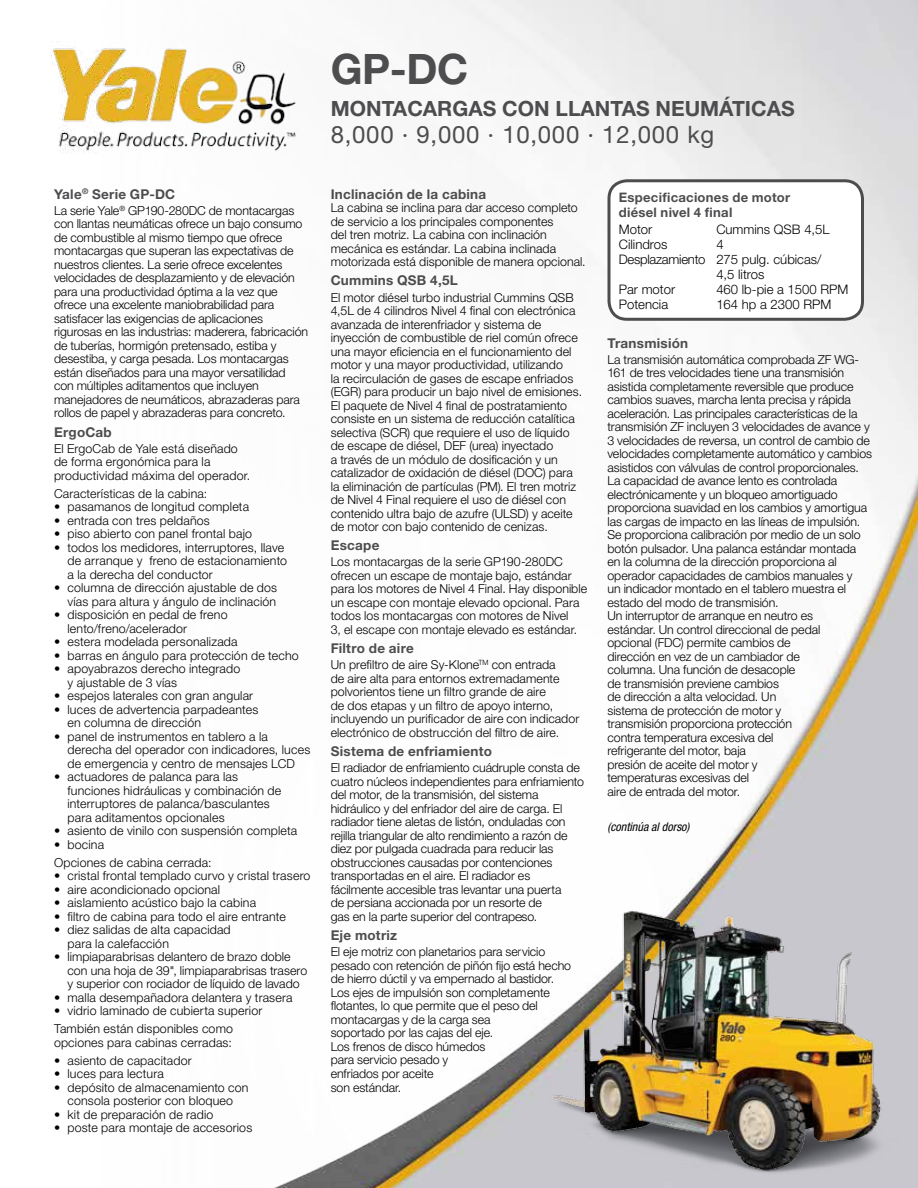
<style>
.page{position:relative;width:918px;height:1188px;background:#fff}
.page>*{position:absolute;margin:0;border:0;box-sizing:border-box;transform-origin:0 0}
.t1{font:700 42px "Helvetica Neue LT Std";color:#4d4d4f}
.t2{font:24px "Helvetica Neue LT Std";letter-spacing:.03em;color:#4d4d4f}
.t3{font:700 21px "Helvetica Neue LT Std";color:#4d4d4f}
.t4{font:700 13.5px "Helvetica Neue LT Std";letter-spacing:.02em;color:#4d4d4f}
.t5{font:300 13.2px "Helvetica Neue LT Std";color:#000}
.t6{font:700 13.2px/15px "Helvetica Neue LT Std";letter-spacing:.02em;color:#4d4d4f}
.t7{font:300 13.2px "Helvetica Neue LT Std";letter-spacing:-.02em;color:#000}
.t8{font:300 12.3px/13.5px "Helvetica Neue LT Std";color:#000}
.t9{font:italic condensed 12px "Helvetica Neue LT Std";color:#000}
</style>
<div class="page">
<img style="left:51px;top:0;width:867px;height:1188px">
<div style="left:609px;top:181px;width:253px;height:138px;background:#fff;border-radius:18px"></div>
<div style="left:608px;top:179px;width:256px;height:142px;border:3px solid #4d4d4f;border-radius:18px"></div>
<img style="left:520px;top:896px;width:398px;height:278px">
<p class="t4" style="left:54px;top:185px;width:123px">Yale<sup>®</sup> Serie GP-DC</p>
<p class="t8" style="left:54px;top:203px;width:256px">La serie Yale<sup>®</sup> GP190-280DC de montacargas con llantas neumáticas ofrece un bajo consumo de combustible al mismo tiempo que ofrece montacargas que superan las expectativas de nuestros clientes. La serie ofrece excelentes velocidades de desplazamiento y de elevación para una productividad óptima a la vez que ofrece una excelente maniobrabilidad para satisfacer las exigencias de aplicaciones rigurosas en las industrias: maderera, fabricación de tuberías, hormigón pretensado, estiba y desestiba, y carga pesada. Los montacargas están diseñados para una mayor versatilidad con múltiples aditamentos que incluyen manejadores de neumáticos, abrazaderas para rollos de papel y abrazaderas para concreto.</p>
<p class="t4" style="left:54px;top:423px;width:59px">ErgoCab</p>
<p class="t8" style="left:54px;top:441px;width:198px">El ErgoCab de Yale está diseñado de forma ergonómica para la productividad máxima del operador.</p>
<p class="t8" style="left:54px;top:486px;width:155px">Características de la cabina:</p>
<p class="t8" style="left:54px;top:500px;width:197px">• pasamanos de longitud completa</p>
<p class="t8" style="left:54px;top:513px;width:157px">• entrada con tres peldaños</p>
<p class="t8" style="left:54px;top:527px;width:200px">• piso abierto con panel frontal bajo</p>
<p class="t8" style="left:68px;top:540px;width:221px;text-indent:-14px">• todos los medidores, interruptores, llave de arranque y freno de estacionamiento a la derecha del conductor</p>
<p class="t8" style="left:54px;top:581px;width:225px;text-align:right">• columna de dirección ajustable de dos vías para altura y ángulo de inclinación</p>
<p class="t8" style="left:68px;top:608px;width:162px;text-indent:-14px">• disposición en pedal de freno lento/freno/acelerador</p>
<p class="t8" style="left:54px;top:635px;width:185px">• estera modelada personalizada</p>
<p class="t8" style="left:54px;top:648px;width:246px">• barras en ángulo para protección de techo</p>
<p class="t8" style="left:68px;top:662px;width:174px;text-indent:-14px">• apoyabrazos derecho integrado y ajustable de 3 vías</p>
<p class="t8" style="left:54px;top:689px;width:201px">• espejos laterales con gran angular</p>
<p class="t8" style="left:68px;top:702px;width:192px;text-indent:-14px">• luces de advertencia parpadeantes en columna de dirección</p>
<p class="t8" style="left:68px;top:729px;width:244px;text-indent:-14px">• panel de instrumentos en tablero a la derecha del operador con indicadores, luces de emergencia y centro de mensajes LCD</p>
<p class="t8" style="left:68px;top:770px;width:215px;text-indent:-14px">• actuadores de palanca para las funciones hidráulicas y combinación de interruptores de palanca/basculantes para aditamentos opcionales</p>
<p class="t8" style="left:54px;top:824px;width:245px">• asiento de vinilo con suspensión completa</p>
<p class="t8" style="left:54px;top:835px;width:159px;line-height:18px">• bocina<br>Opciones de cabina cerrada:</p>
<p class="t8" style="left:54px;top:869px;width:258px">• cristal frontal templado curvo y cristal trasero</p>
<p class="t8" style="left:54px;top:882px;width:168px">• aire acondicionado opcional</p>
<p class="t8" style="left:54px;top:896px;width:204px">• aislamiento acústico bajo la cabina</p>
<p class="t8" style="left:54px;top:909px;width:233px">• filtro de cabina para todo el aire entrante</p>
<p class="t8" style="left:68px;top:923px;width:165px;text-indent:-14px">• diez salidas de alta capacidad para la calefacción</p>
<p class="t8" style="left:68px;top:950px;width:241px;text-indent:-14px">• limpiaparabrisas delantero de brazo doble con una hoja de 39", limpiaparabrisas trasero y superior con rociador de líquido de lavado</p>
<p class="t8" style="left:54px;top:990px;width:240px">• malla desempañadora delantera y trasera</p>
<p class="t8" style="left:54px;top:1002px;width:210px;line-height:18px">• vidrio laminado de cubierta superior<br>También están disponibles como</p>
<p class="t8" style="left:54px;top:1035px;width:179px">opciones para cabinas cerradas:</p>
<p class="t8" style="left:54px;top:1053px;width:139px">• asiento de capacitador</p>
<p class="t8" style="left:54px;top:1067px;width:111px">• luces para lectura</p>
<p class="t8" style="left:54px;top:1080px;width:196px;text-align:center">• depósito de almacenamiento con consola posterior con bloqueo</p>
<p class="t8" style="left:54px;top:1107px;width:161px">• kit de preparación de radio</p>
<p class="t8" style="left:54px;top:1121px;width:200px">• poste para montaje de accesorios</p>
<h1 class="t1" style="left:331px;top:43px;width:139px">GP-DC</h1>
<h3 class="t3" style="left:331px;top:96px;width:465px">MONTACARGAS CON LLANTAS NEUMÁTICAS</h3>
<h2 class="t2" style="left:331px;top:120px;width:385px">8,000 · 9,000 · 10,000 · 12,000 kg</h2>
<p class="t4" style="left:331px;top:185px;width:157px">Inclinación de la cabina</p>
<p class="t8" style="left:331px;top:201px;width:256px">La cabina se inclina para dar acceso completo de servicio a los principales componentes<br>del tren motriz. La cabina con inclinación mecánica es estándar. La cabina inclinada motorizada está disponible de manera opcional.</p>
<p class="t4" style="left:331px;top:272px;width:129px">Cummins QSB 4,5L</p>
<p class="t8" style="left:331px;top:290px;width:253px">El motor diésel turbo industrial Cummins QSB 4,5L de 4 cilindros Nivel 4 final con electrónica avanzada de interenfriador y sistema de inyección de combustible de riel común ofrece una mayor eficiencia en el funcionamiento del motor y una mayor productividad, utilizando<br>la recirculación de gases de escape enfriados (EGR) para producir un bajo nivel de emisiones.<br>El paquete de Nivel 4 final de postratamiento consiste en un sistema de reducción catalítica selectiva (SCR) que requiere el uso de líquido de escape de diésel, DEF (urea) inyectado<br>a través de un módulo de dosificación y un catalizador de oxidación de diésel (DOC) para la eliminación de partículas (PM). El tren motriz de Nivel 4 Final requiere el uso de diésel con contenido ultra bajo de azufre (ULSD) y aceite de motor con bajo contenido de cenizas.</p>
<p class="t4" style="left:331px;top:537px;width:50px">Escape</p>
<p class="t8" style="left:331px;top:555px;width:258px">Los montacargas de la serie GP190-280DC ofrecen un escape de montaje bajo, estándar para los motores de Nivel 4 Final. Hay disponible un escape con montaje elevado opcional. Para todos los montacargas con motores de Nivel<br>3, el escape con montaje elevado es estándar.</p>
<p class="t4" style="left:331px;top:640px;width:85px">Filtro de aire</p>
<p class="t8" style="left:331px;top:658px;width:250px">Un prefiltro de aire Sy-Klone<sup>TM</sup> con entrada<br>de aire alta para entornos extremadamente polvorientos tiene un filtro grande de aire<br>de dos etapas y un filtro de apoyo interno, incluyendo un purificador de aire con indicador electrónico de obstrucción del filtro de aire.</p>
<p class="t4" style="left:331px;top:743px;width:163px">Sistema de enfriamiento</p>
<p class="t8" style="left:331px;top:761px;width:255px">El radiador de enfriamiento cuádruple consta de cuatro núcleos independientes para enfriamiento del motor, de la transmisión, del sistema hidráulico y del enfriador del aire de carga. El radiador tiene aletas de listón, onduladas con rejilla triangular de alto rendimiento a razón de diez por pulgada cuadrada para reducir las obstrucciones causadas por contenciones transportadas en el aire. El radiador es fácilmente accesible tras levantar una puerta<br>de persiana accionada por un resorte de<br>gas en la parte superior del contrapeso.</p>
<p class="t4" style="left:331px;top:927px;width:68px">Eje motriz</p>
<p class="t8" style="left:331px;top:945px;width:242px">El eje motriz con planetarios para servicio pesado con retención de piñón fijo está hecho de hierro dúctil y va empernado al bastidor.<br>Los ejes de impulsión son completamente flotantes, lo que permite que el peso del montacargas y de la carga sea<br>soportado por las cajas del eje.<br>Los frenos de disco húmedos<br>para servicio pesado y<br>enfriados por aceite<br>son estándar.</p>
<p class="t6" style="left:619px;top:189px;width:173px">Especificaciones de motor diésel nivel 4 final</p>
<p class="t5" style="left:619px;top:222px;width:35px">Motor</p>
<p class="t5" style="left:716px;top:222px;width:115px">Cummins QSB 4,5L</p>
<p class="t5" style="left:619px;top:237px;width:50px">Cilindros</p>
<p class="t5" style="left:716px;top:237px;width:9px">4</p>
<p class="t7" style="left:619px;top:252px;width:204px">Desplazamiento 275 pulg. cúbicas/</p>
<p class="t5" style="left:716px;top:267px;width:50px">4,5 litros</p>
<p class="t5" style="left:619px;top:282px;width:58px">Par motor</p>
<p class="t5" style="left:716px;top:282px;width:134px">460 lb-pie a 1500 RPM</p>
<p class="t5" style="left:619px;top:297px;width:51px">Potencia</p>
<p class="t5" style="left:716px;top:297px;width:117px">164 hp a 2300 RPM</p>
<p class="t4" style="left:608px;top:334px;width:82px">Transmisión</p>
<p class="t8" style="left:608px;top:352px;width:266px">La transmisión automática comprobada ZF WG-161 de tres velocidades tiene una transmisión asistida completamente reversible que produce cambios suaves, marcha lenta precisa y rápida aceleración. Las principales características de la transmisión ZF incluyen 3 velocidades de avance y 3 velocidades de reversa, un control de cambio de velocidades completamente automático y cambios asistidos con válvulas de control proporcionales.<br>La capacidad de avance lento es controlada electrónicamente y un bloqueo amortiguado proporciona suavidad en los cambios y amortigua las cargas de impacto en las líneas de impulsión.<br>Se proporciona calibración por medio de un solo botón pulsador. Una palanca estándar montada en la columna de la dirección proporciona al operador capacidades de cambios manuales y<br>un indicador montado en el tablero muestra el estado del modo de transmisión.<br>Un interruptor de arranque en neutro es<br>estándar. Un control direccional de pedal<br>opcional (FDC) permite cambios de<br>dirección en vez de un cambiador de<br>columna. Una función de desacople<br>de transmisión previene cambios<br>de dirección a alta velocidad. Un<br>sistema de protección de motor y<br>transmisión proporciona protección<br>contra temperatura excesiva del<br>refrigerante del motor, baja<br>presión de aceite del motor y<br>temperaturas excesivas del<br>aire de entrada del motor.</p>
<p class="t9" style="left:608px;top:819px;width:83px">(continúa al dorso)</p>
</div>
